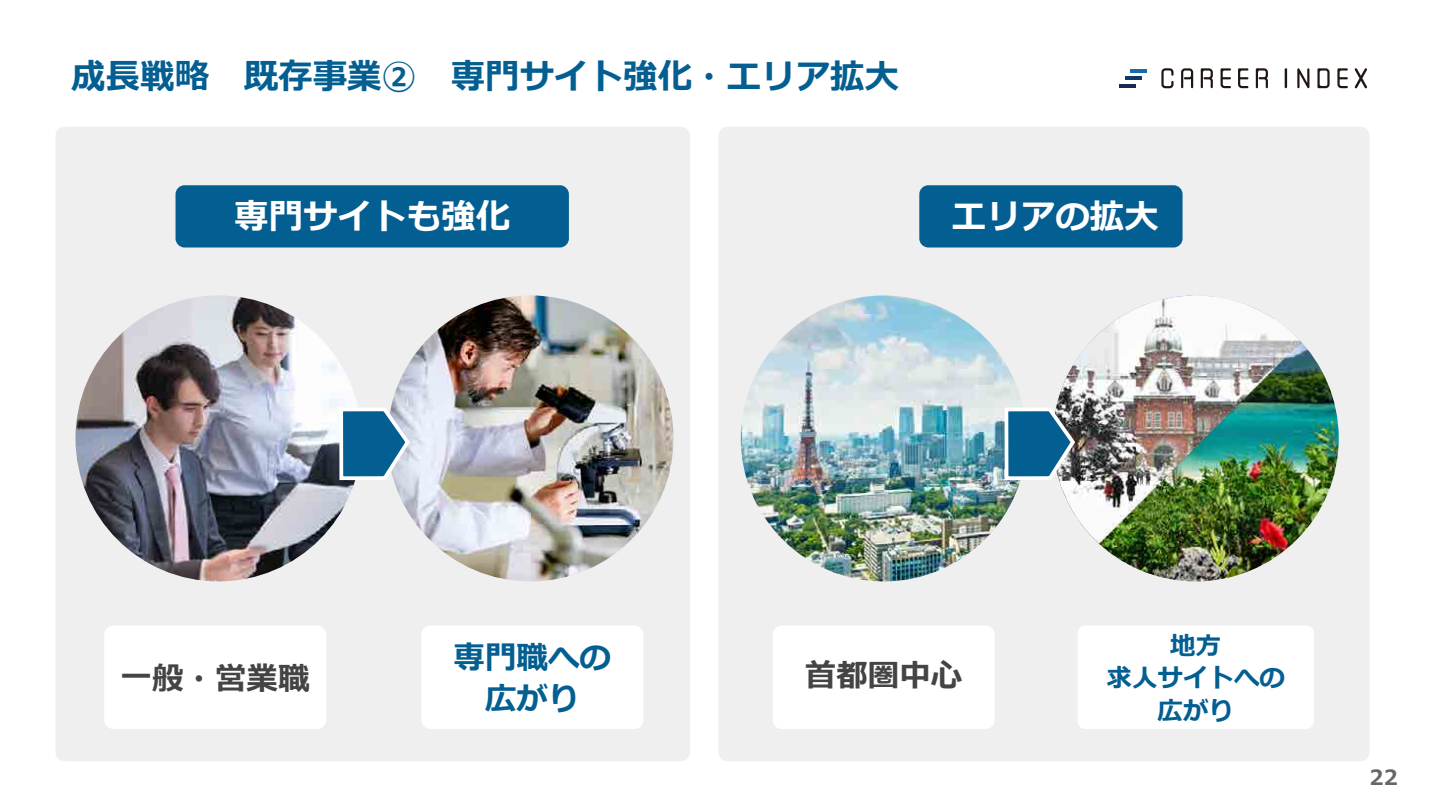
<style>
.page{position:relative;width:1440px;height:810px;background:#fff}
.page>*{position:absolute;margin:0;border:0;box-sizing:border-box;transform-origin:0 0}
.t1{font:700 34.5px "Meiryo";color:#035e91}
.t2{font:700 34.5px "Meiryo";color:#fff}
.t3{font:700 31.5px "Meiryo";color:#444}
.t4{font:700 31.5px/40.5px "Meiryo";color:#035e91;text-align:center}
.t5{font:700 25.5px/32.2px "Meiryo";color:#035e91;text-align:center}
.t6{font:700 21px "Meiryo";color:#666}
</style>
<div class="page">
<div style="left:718px;top:127px;width:652px;height:634px;background:#efefef;border-radius:9px"></div>
<div style="left:773px;top:626px;width:222px;height:103px;background:#fff;border-radius:9px"></div>
<div style="left:1078px;top:626px;width:236px;height:103px;background:#fff;border-radius:8px"></div>
<div style="left:56px;top:127px;width:634px;height:634px;background:#efefef;border-radius:9px"></div>
<div style="left:104px;top:626px;width:222px;height:103px;background:#fff;border-radius:9px"></div>
<div style="left:176px;top:185px;width:393px;height:63px;background:#035e91;border-radius:9px"></div>
<div style="left:421px;top:626px;width:222px;height:103px;background:#fff;border-radius:9px"></div>
<div style="left:919px;top:185px;width:264px;height:63px;background:#035e91;border-radius:9px"></div>
<svg style="left:1161px;top:68px;width:13px;height:20px"></svg>
<svg style="left:1181px;top:68px;width:12px;height:20px"></svg>
<svg style="left:1201px;top:68px;width:12px;height:20px"></svg>
<svg style="left:1238px;top:68px;width:10px;height:20px"></svg>
<svg style="left:1221px;top:68px;width:10px;height:20px"></svg>
<svg style="left:1256px;top:68px;width:12px;height:20px"></svg>
<svg style="left:1337px;top:68px;width:11px;height:20px"></svg>
<svg style="left:1317px;top:68px;width:13px;height:20px"></svg>
<hr style="left:1285px;top:68px;width:2px;height:20px;background:#211613">
<svg style="left:1297px;top:68px;width:12px;height:20px"></svg>
<svg style="left:1355px;top:68px;width:12px;height:20px"></svg>
<hr style="left:1119px;top:84px;width:17px;height:3px;background:#1b284f">
<hr style="left:1125px;top:76px;width:16px;height:4px;background:#0f376a">
<hr style="left:1130px;top:69px;width:17px;height:4px;background:#1a6aab">
<img style="left:76px;top:295px;width:285px;height:286px;border-radius:143px">
<img style="left:388px;top:295px;width:286px;height:286px;border-radius:143px">
<svg style="left:337px;top:406px;width:75px;height:76px"></svg>
<img style="left:741px;top:295px;width:286px;height:286px;border-radius:143px">
<img style="left:1053px;top:295px;width:286px;height:286px;border-radius:143px">
<svg style="left:1003px;top:406px;width:74px;height:76px"></svg>
<p class="t1" style="left:71px;top:52px;width:829px">成長戦略　既存事業②　専門サイト強化・エリア拡大</p>
<p class="t2" style="left:234px;top:193px;width:277px">専門サイトも強化</p>
<p class="t2" style="left:952px;top:193px;width:208px">エリアの拡大</p>
<p class="t4" style="left:454px;top:639px;width:159px">専門職への広がり</p>
<p class="t3" style="left:121px;top:657px;width:190px">一般・営業職</p>
<p class="t3" style="left:805px;top:654px;width:159px">首都圏中心</p>
<p class="t5" style="left:1107px;top:631px;width:180px">地方<br>求人サイトへの広がり</p>
<p class="t6" style="left:1370px;top:763px;width:30px">22</p>
</div>
